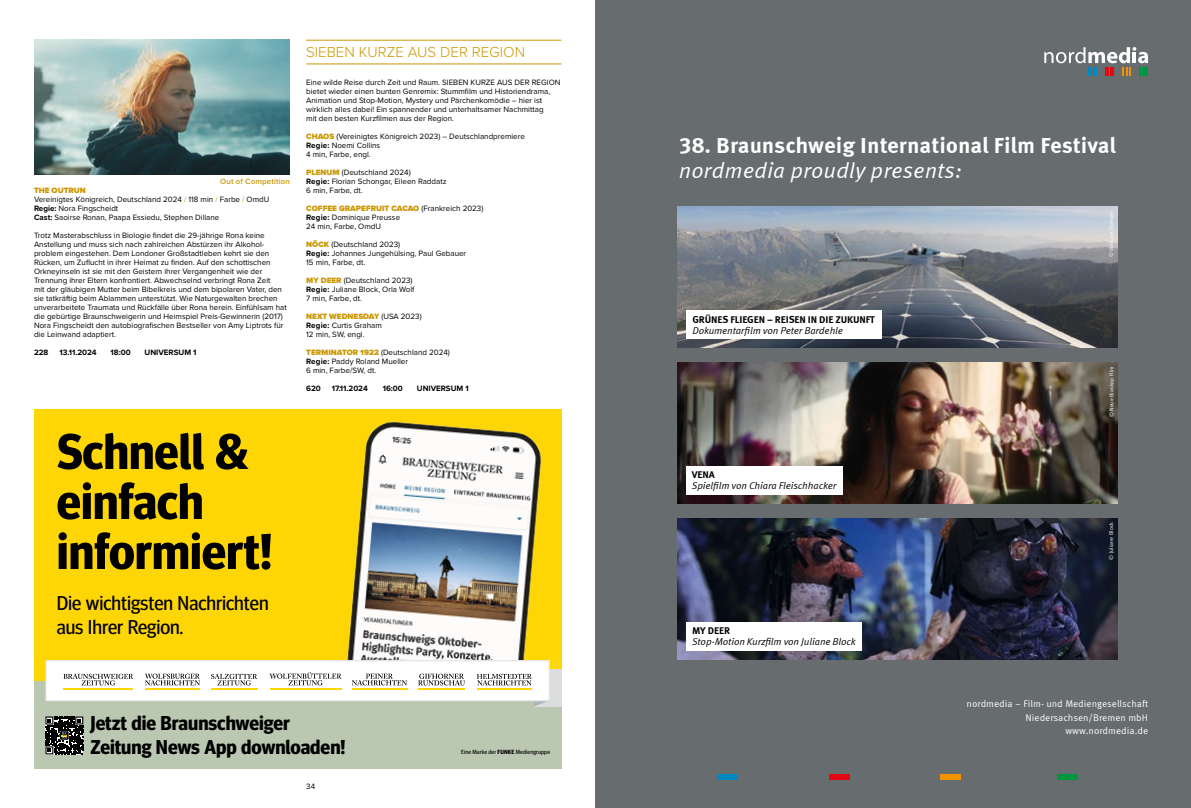
<style>
.page{position:relative;width:1191px;height:808px;background:#fff}
.page>*{position:absolute;margin:0;border:0;box-sizing:border-box;transform-origin:0 0}
.t1{font:700 50px/50px "Meta Headline Pro";color:#000}
.t2{font:700 22.3px "Meta Correspondence";color:#fff}
.t3{font:italic 22.3px "Meta Correspondence";color:#fff}
.t4{font:700 20px/24px "Meta Headline Pro";color:#000}
.t5{font:20px/24px "Meta Headline Pro";color:#000}
.t6{font:300 15px "Proxima Nova";color:#cb9803}
.t7{font:italic 10px "Meta Correspondence";letter-spacing:-.015em;color:#000}
.t8{font:700 10px "Meta Correspondence";letter-spacing:-.015em;color:#000}
.t9{font:9.6px/13.7px "Meta Correspondence";color:#fff;text-align:right}
.t10{font:8px/9px "Proxima Nova";color:#000}
.t11{font:700 8px "Proxima Nova";color:#000}
.t12{font:600 8px "Proxima Nova";letter-spacing:.01em;color:#cb9803}
.t13{font:6px "Meta Headline Pro";letter-spacing:.02em;color:#000}
.t14{font:5.5px "Meta Correspondence";color:#fff}
.s1{font-weight:900;color:#cb9803}
.s2{color:#cb9803}
.s3{font-weight:700}
</style>
<div class="page">
<div style="left:595px;top:0;width:596px;height:808px;background:#676c6e"></div>
<img style="left:677px;top:363px;width:440px;height:140px">
<div style="left:686px;top:466px;width:157px;height:28px;background:#fff"></div>
<img style="left:677px;top:519px;width:440px;height:140px">
<div style="left:686px;top:622px;width:175px;height:28px;background:#fff"></div>
<svg style="left:1044px;top:47px;width:104px;height:29px"></svg>
<hr style="left:1132px;top:52px;width:4px;height:11px;background:#fff">
<div style="left:829px;top:774px;width:20px;height:6px;background:#e30613"></div>
<div style="left:1057px;top:774px;width:20px;height:6px;background:#009641"></div>
<div style="left:717px;top:774px;width:20px;height:6px;background:#0088c2"></div>
<div style="left:940px;top:774px;width:21px;height:6px;background:#f39200"></div>
<img style="left:677px;top:207px;width:440px;height:140px">
<div style="left:686px;top:311px;width:196px;height:28px;background:#fff"></div>
<hr style="left:306px;top:63px;width:255px;height:1px;background:#cb9803">
<hr style="left:306px;top:40px;width:255px;height:1px;background:#cb9803">
<img style="left:34px;top:40px;width:255px;height:135px">
<div style="left:34px;top:409px;width:527px;height:359px;background:#bbc8b1"></div>
<div style="left:34px;top:409px;width:527px;height:272px;background:#ffd605"></div>
<img style="left:347px;top:421px;width:203px;height:248px">
<div style="left:533px;top:669px;width:28px;height:38px;background:#dbdddf"></div>
<div style="left:46px;top:661px;width:503px;height:40px;background:#fff"></div>
<div style="left:45px;top:660px;width:504px;height:41px;border:1px solid #dbdddf"></div>
<svg style="left:63px;top:674px;width:70px;height:11px"></svg>
<hr style="left:63px;top:688px;width:70px;height:1px;background:#ffd605">
<svg style="left:145px;top:674px;width:55px;height:11px"></svg>
<hr style="left:145px;top:688px;width:55px;height:1px;background:#ffd605">
<svg style="left:211px;top:674px;width:46px;height:11px"></svg>
<hr style="left:211px;top:688px;width:46px;height:1px;background:#ffd605">
<svg style="left:269px;top:672px;width:72px;height:13px"></svg>
<hr style="left:269px;top:688px;width:72px;height:1px;background:#ffd605">
<svg style="left:352px;top:674px;width:55px;height:11px"></svg>
<hr style="left:352px;top:688px;width:55px;height:1px;background:#ffd605">
<svg style="left:418px;top:674px;width:47px;height:11px"></svg>
<hr style="left:418px;top:688px;width:47px;height:1px;background:#ffd605">
<svg style="left:477px;top:673px;width:72px;height:34px"></svg>
<hr style="left:477px;top:688px;width:54px;height:1px;background:#ffd605">
<svg style="left:45px;top:716px;width:38px;height:38px"></svg>
<h3 class="t6" style="left:306px;top:41px;width:220px">SIEBEN KURZE AUS DER REGION</h3>
<p class="t12" style="left:220px;top:175px;width:71px">Out of Competition</p>
<p class="t10" style="left:34px;top:185px;width:237px"><span class="s1">THE OUTRUN<br></span>Vereinigtes Königreich, Deutschland 2024 <span class="s2">/</span> 118 min <span class="s2">/</span> Farbe <span class="s2">/</span> OmdU <span class="s3">Regie:</span> Nora Fingscheidt<br><span class="s3">Cast:</span> Saoirse Ronan, Paapa Essiedu, Stephen Dillane</p>
<p class="t10" style="left:34px;top:230px;width:254px">Trotz Masterabschluss in Biologie findet die 29-jährige Rona keine Anstellung und muss sich nach zahlreichen Abstürzen ihr Alkohol&shy;problem eingestehen. Dem Londoner Großstadtleben kehrt sie den Rücken, um Zuflucht in ihrer Heimat zu finden. Auf den schottischen Orkneyinseln ist sie mit den Geistern ihrer Vergangenheit wie der Trennung ihrer Eltern konfrontiert. Abwechselnd verbringt Rona Zeit<br>mit der gläubigen Mutter beim Bibelkreis und dem bipolaren Vater, den sie tatkräftig beim Ablammen unterstützt. Wie Naturgewalten brechen unverarbeitete Traumata und Rückfälle über Rona herein. Einfühlsam hat die gebürtige Braunschweigerin und Heimspiel Preis-Gewinnerin (2017)<br>Nora Fingscheidt den autobiografischen Bestseller von Amy Liptrots für die Leinwand adaptiert.</p>
<p class="t11" style="left:34px;top:346px;width:16px">228</p>
<p class="t11" style="left:60px;top:346px;width:39px">13.11.2024</p>
<p class="t11" style="left:111px;top:346px;width:22px">18:00</p>
<p class="t11" style="left:145px;top:346px;width:53px">UNIVERSUM 1</p>
<h1 class="t1" style="left:57px;top:423px;width:217px">Schnell &amp; einfach informiert!</h1>
<h3 class="t5" style="left:57px;top:590px;width:213px">Die wichtigsten Nachrichten aus Ihrer Region.</h3>
<p class="t10" style="left:306px;top:78px;width:256px">Eine wilde Reise durch Zeit und Raum. SIEBEN KURZE AUS DER REGION bietet wieder einen bunten Genremix: Stummfilm und Historiendrama, Animation und Stop-Motion, Mystery und Pärchenkomödie – hier ist wirklich alles dabei! Ein spannender und unterhaltsamer Nachmittag<br>mit den besten Kurzfilmen aus der Region.</p>
<p class="t10" style="left:306px;top:131px;width:220px"><span class="s1">CHAOS</span> (Vereinigtes Königreich 2023) – Deutschlandpremiere<br><span class="s3">Regie:</span> Noemi Collins<br>4 min, Farbe, engl.</p>
<p class="t10" style="left:306px;top:167px;width:142px"><span class="s1">PLENUM</span> (Deutschland 2024)<br><span class="s3">Regie:</span> Florian Schongar, Eileen Raddatz<br>6 min, Farbe, dt.</p>
<p class="t10" style="left:306px;top:203px;width:179px"><span class="s1">COFFEE GRAPEFRUIT CACAO</span> (Frankreich 2023)<br><span class="s3">Regie:</span> Dominique Preusse<br>24 min, Farbe, OmdU</p>
<p class="t10" style="left:306px;top:239px;width:161px"><span class="s1">NÖCK</span> (Deutschland 2023)<br><span class="s3">Regie:</span> Johannes Jungehülsing, Paul Gebauer<br>15 min, Farbe, dt.</p>
<p class="t10" style="left:306px;top:275px;width:110px"><span class="s1">MY DEER</span> (Deutschland 2023)<br><span class="s3">Regie:</span> Juliane Block, Orla Wolf<br>7 min, Farbe, dt.</p>
<p class="t10" style="left:306px;top:311px;width:117px"><span class="s1">NEXT WEDNESDAY</span> (USA 2023)<br><span class="s3">Regie:</span> Curtis Graham<br>12 min, SW, engl.</p>
<p class="t10" style="left:306px;top:347px;width:145px"><span class="s1">TERMINATOR 1922</span> (Deutschland 2024)<br><span class="s3">Regie:</span> Paddy Roland Mueller<br>6 min, Farbe/SW, dt.</p>
<p class="t11" style="left:306px;top:382px;width:16px">620</p>
<p class="t11" style="left:332px;top:382px;width:38px">17.11.2024</p>
<p class="t11" style="left:383px;top:382px;width:22px">16:00</p>
<p class="t11" style="left:417px;top:382px;width:53px">UNIVERSUM 1</p>
<h3 class="t4" style="left:90px;top:710px;width:257px">Jetzt die Braunschweiger<br>Zeitung News App downloaden!</h3>
<p class="t10" style="left:306px;top:781px;width:10px">34</p>
<p class="t13" style="left:461px;top:748px;width:90px">Eine Marke der <span class="s3">FUNKE</span> Mediengruppe</p>
<h2 class="t2" style="left:678px;top:132px;width:439px">38. Braunschweig International Film Festival</h2>
<h2 class="t3" style="left:678px;top:157px;width:285px">nordmedia proudly presents:</h2>
<p class="t8" style="left:692px;top:313px;width:184px">GRÜNES FLIEGEN – REISEN IN DIE ZUKUNFT</p>
<p class="t7" style="left:692px;top:325px;width:152px">Dokumentarfilm von Peter Bardehle</p>
<p class="t8" style="left:692px;top:469px;width:24px">VENA</p>
<p class="t7" style="left:692px;top:480px;width:146px">Spielfilm von Chiara Fleischhacker</p>
<p class="t8" style="left:692px;top:625px;width:39px">MY DEER</p>
<p class="t7" style="left:692px;top:636px;width:165px">Stop-Motion Kurzfilm von Juliane Block</p>
<p class="t14" style="left:1108px;top:257px;width:48px;rotate:-90deg">© Vidicom/Domjan</p>
<p class="t14" style="left:1108px;top:417px;width:53px;rotate:-90deg">© Neue Bioskop Film</p>
<p class="t14" style="left:1108px;top:560px;width:39px;rotate:-90deg">© Juliane Block</p>
<p class="t9" style="left:966px;top:697px;width:183px">nordmedia – Film- und Mediengesellschaft<br>Niedersachsen/Bremen mbH www.nordmedia.de</p>
</div>
